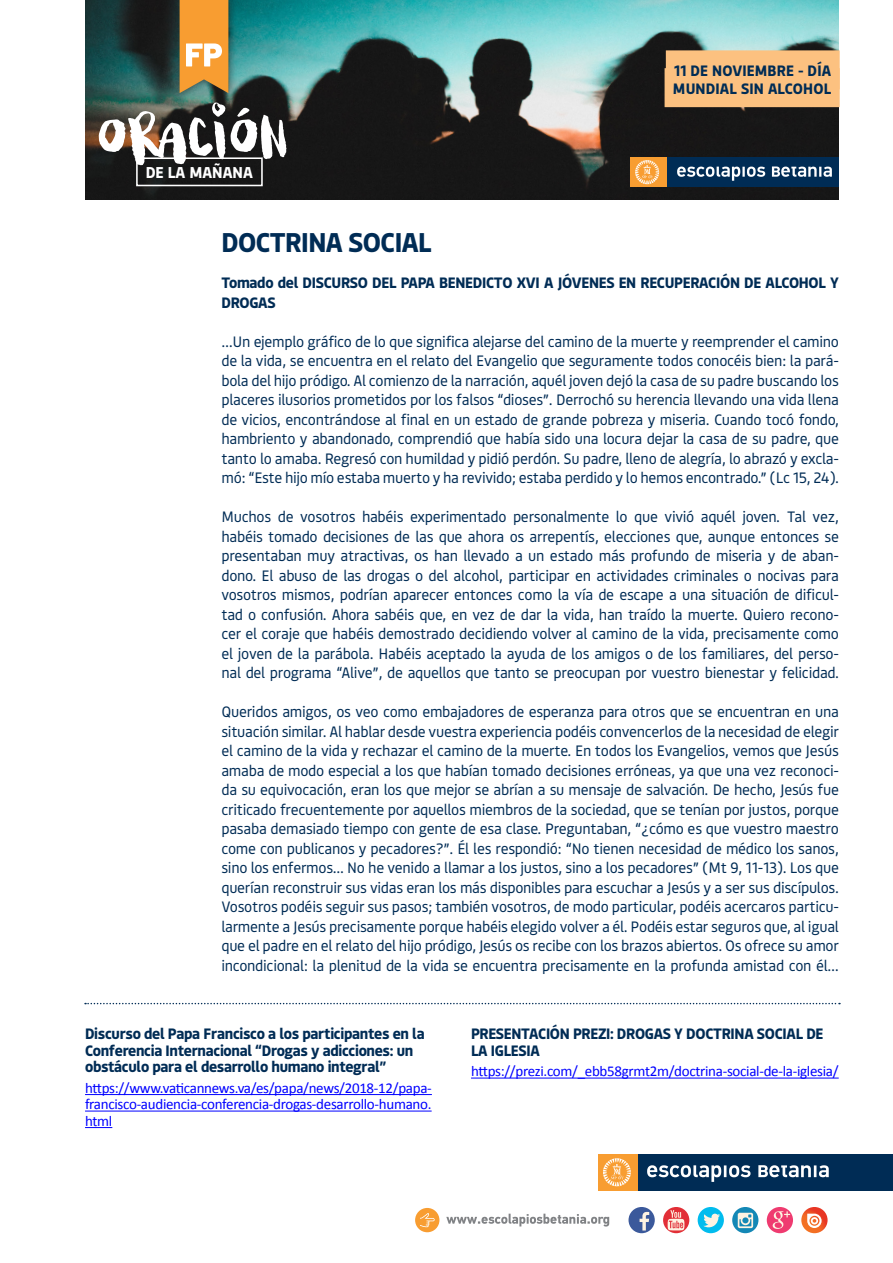
<style>
.page{position:relative;width:893px;height:1263px;background:#fff}
.page>*{position:absolute;margin:0;border:0;box-sizing:border-box;transform-origin:0 0}
.LADILLO{font:700 27px "Bould";letter-spacing:-.02em;color:#002c55}
.t1{font:700 15.6px "Bould";color:#fff}
.t2{font:15px/19.5px "Bould";letter-spacing:-.02em;color:#002c55;text-align:justify}
.ladillo_especial{font:700 15px/16.5px "Bould";letter-spacing:-.02em;color:#002c55}
.t3{font:15px/16.5px "Calibri";letter-spacing:-.02em;color:#00f;text-align:justify}
.ladillo_especial-2{font:700 15px "Bould";letter-spacing:.01em;color:#002c55}
</style>
<div class="page">
<img style="left:85px;top:0;width:754px;height:200px">
<div style="left:171px;top:0;width:66px;height:100px;background:#231f20;opacity:.75"></div>
<svg style="left:180px;top:0;width:48px;height:93px;background:#eba44c"></svg>
<div style="left:635px;top:157px;width:204px;height:30px;background:#002c55"></div>
<div style="left:630px;top:157px;width:36px;height:30px;background:#f89d31"></div>
<svg style="left:635px;top:160px;width:24px;height:24px"></svg>
<svg style="left:677px;top:166px;width:155px;height:15px"></svg>
<div style="left:136px;top:157px;width:127px;height:29px;border:2px solid #fff"></div>
<svg style="left:99px;top:103px;width:187px;height:62px"></svg>
<div style="left:666px;top:50px;width:174px;height:39px;background:#fcc180"></div>
<div style="left:665px;top:68px;width:175px;height:39px;background:#fcc180"></div>
<div style="left:607px;top:1154px;width:286px;height:36px;background:#002c55"></div>
<div style="left:598px;top:1154px;width:40px;height:36px;background:#f89d31"></div>
<svg style="left:603px;top:1158px;width:28px;height:28px"></svg>
<svg style="left:647px;top:1165px;width:182px;height:17px"></svg>
<div style="left:628px;top:1207px;width:27px;height:26px;background:#3b599b;border-radius:50%"></div>
<svg style="left:640px;top:1212px;width:9px;height:18px"></svg>
<svg style="left:663px;top:1207px;width:26px;height:26px"></svg>
<svg style="left:668px;top:1210px;width:16px;height:20px"></svg>
<div style="left:698px;top:1207px;width:26px;height:26px;background:#01bcee;border-radius:50%"></div>
<svg style="left:703px;top:1213px;width:17px;height:14px"></svg>
<svg style="left:732px;top:1207px;width:26px;height:26px"></svg>
<svg style="left:738px;top:1213px;width:15px;height:15px"></svg>
<div style="left:767px;top:1207px;width:26px;height:26px;background:#ef3b70;border-radius:50%"></div>
<svg style="left:773px;top:1211px;width:17px;height:18px"></svg>
<svg style="left:801px;top:1207px;width:27px;height:26px"></svg>
<svg style="left:807px;top:1214px;width:15px;height:14px"></svg>
<svg style="left:446px;top:1214px;width:163px;height:12px"></svg>
<div style="left:415px;top:1208px;width:24px;height:24px;background:#f89d31;border-radius:50%"></div>
<svg style="left:420px;top:1213px;width:15px;height:14px"></svg>
<hr style="left:85px;top:1094px;width:347px;height:1px;background:#00f">
<hr style="left:85px;top:1110px;width:347px;height:1px;background:#00f">
<svg style="left:85px;top:1127px;width:27px;height:1px"></svg>
<hr style="left:471px;top:1077px;width:368px;height:1px;background:#00f">
<svg style="left:85px;top:1003px;width:755px;height:1px"></svg>
<p class="t1" style="left:146px;top:162px;width:109px">DE LA MAÑANA</p>
<p class="LADILLO" style="left:221px;top:223px;width:212px">DOCTRINA SOCIAL</p>
<p class="ladillo_especial-2" style="left:674px;top:60px;width:158px">11 DE NOVIEMBRE - DÍA</p>
<p class="ladillo_especial-2" style="left:673px;top:78px;width:160px">MUNDIAL SIN ALCOHOL</p>
<p class="ladillo_especial" style="left:221px;top:272px;width:619px;line-height:19.5px">Tomado del DISCURSO DEL PAPA BENEDICTO XVI A JÓVENES EN RECUPERACIÓN DE ALCOHOL Y<br>DROGAS</p>
<p class="t2" style="left:221px;top:331px;width:619px">…Un ejemplo gráfico de lo que significa alejarse del camino de la muerte y reemprender el camino de la vida, se encuentra en el relato del Evangelio que seguramente todos conocéis bien: la pará&shy;bola del hijo pródigo. Al comienzo de la narración, aquél joven dejó la casa de su padre buscando los placeres ilusorios prometidos por los falsos “dioses”. Derrochó su herencia llevando una vida llena de vicios, encontrándose al final en un estado de grande pobreza y miseria. Cuando tocó fondo, hambriento y abandonado, comprendió que había sido una locura dejar la casa de su padre, que tanto lo amaba. Regresó con humildad y pidió perdón. Su padre, lleno de alegría, lo abrazó y excla&shy;mó: “Este hijo mío estaba muerto y ha revivido; estaba perdido y lo hemos encontrado.” (Lc 15, 24).</p>
<p class="t2" style="left:221px;top:506px;width:619px">Muchos de vosotros habéis experimentado personalmente lo que vivió aquél joven. Tal vez, habéis tomado decisiones de las que ahora os arrepentís, elecciones que, aunque entonces se presentaban muy atractivas, os han llevado a un estado más profundo de miseria y de aban&shy;dono. El abuso de las drogas o del alcohol, participar en actividades criminales o nocivas para vosotros mismos, podrían aparecer entonces como la vía de escape a una situación de dificul&shy;tad o confusión. Ahora sabéis que, en vez de dar la vida, han traído la muerte. Quiero recono&shy;cer el coraje que habéis demostrado decidiendo volver al camino de la vida, precisamente como el joven de la parábola. Habéis aceptado la ayuda de los amigos o de los familiares, del perso&shy;nal del programa “Alive”, de aquellos que tanto se preocupan por vuestro bienestar y felicidad.</p>
<p class="t2" style="left:221px;top:701px;width:619px">Queridos amigos, os veo como embajadores de esperanza para otros que se encuentran en una situación similar. Al hablar desde vuestra experiencia podéis convencerlos de la necesidad de elegir el camino de la vida y rechazar el camino de la muerte. En todos los Evangelios, vemos que Jesús amaba de modo especial a los que habían tomado decisiones erróneas, ya que una vez reconoci&shy;da su equivocación, eran los que mejor se abrían a su mensaje de salvación. De hecho, Jesús fue criticado frecuentemente por aquellos miembros de la sociedad, que se tenían por justos, porque pasaba demasiado tiempo con gente de esa clase. Preguntaban, “¿cómo es que vuestro maestro come con publicanos y pecadores?”. Él les respondió: “No tienen necesidad de médico los sanos, sino los enfermos... No he venido a llamar a los justos, sino a los pecadores” (Mt 9, 11-13). Los que querían reconstruir sus vidas eran los más disponibles para escuchar a Jesús y a ser sus discípulos.<br>Vosotros podéis seguir sus pasos; también vosotros, de modo particular, podéis acercaros particu&shy;larmente a Jesús precisamente porque habéis elegido volver a él. Podéis estar seguros que, al igual que el padre en el relato del hijo pródigo, Jesús os recibe con los brazos abiertos. Os ofrece su amor incondicional: la plenitud de la vida se encuentra precisamente en la profunda amistad con él…</p>
<p class="ladillo_especial" style="left:85px;top:1025px;width:341px">Discurso del Papa Francisco a los participantes en la<br>Conferencia Internacional “Drogas y adicciones: un obstáculo para el desarrollo humano integral”</p>
<p class="t3" style="left:85px;top:1079px;width:348px">https://www.vaticannews.va/es/papa/news/2018-12/papa&shy;francisco-audiencia-conferencia-drogas-desarrollo-humano. html</p>
<p class="ladillo_especial" style="left:471px;top:1025px;width:354px">PRESENTACIÓN PREZI: DROGAS Y DOCTRINA SOCIAL DE<br>LA IGLESIA</p>
<p class="t3" style="left:471px;top:1063px;width:369px">https://prezi.com/_ebb58grmt2m/doctrina-social-de-la-iglesia/</p>
</div>
